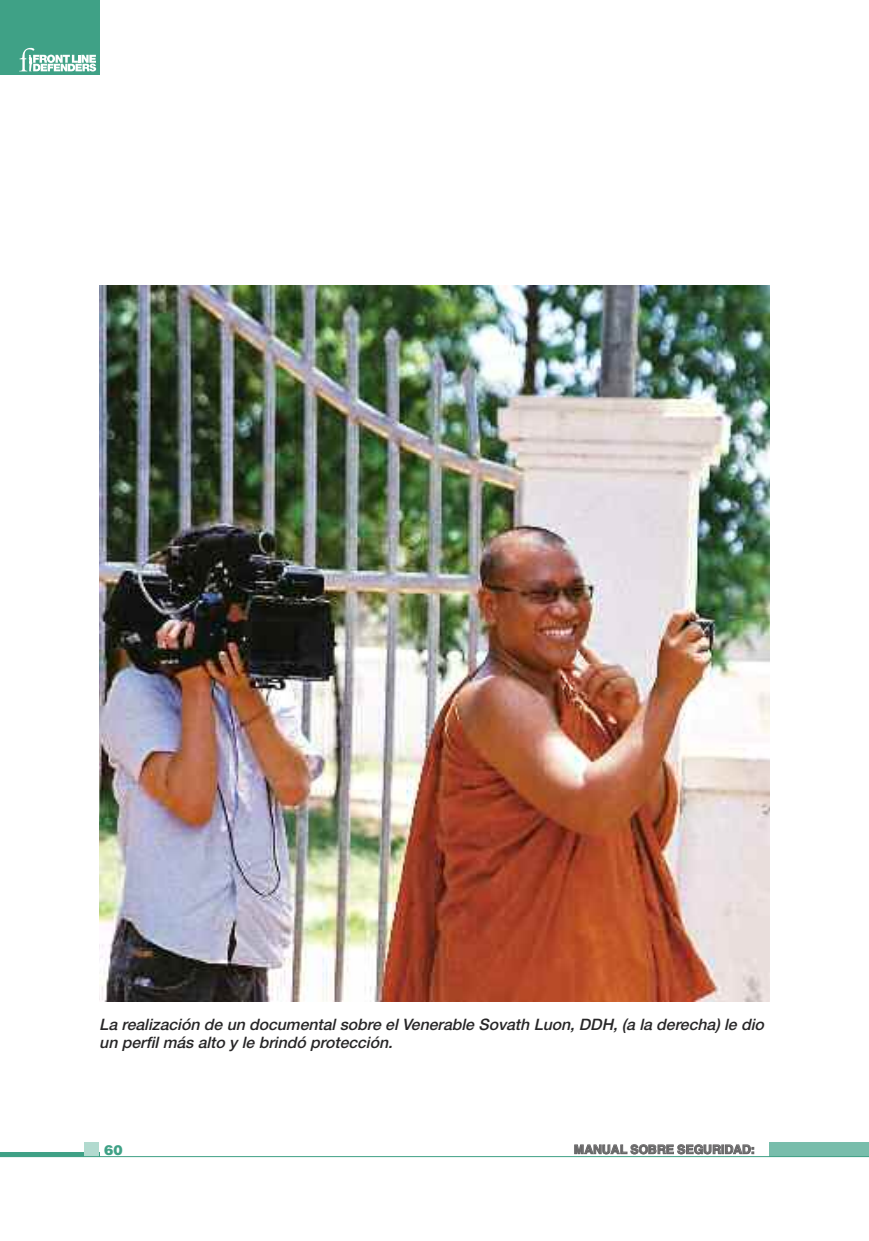
<style>
.page{position:relative;width:869px;height:1241px;background:#fff}
.page>*{position:absolute;margin:0;border:0;box-sizing:border-box;transform-origin:0 0}
.t1{font:italic 500 15.75px/18.4px "Helvetica Neue";color:#272627}
.t2{font:900 14px "Helvetica";color:#3fa186}
.t3{font:700 12.25px "Helvetica";letter-spacing:-.01em;color:#686768}
</style>
<div class="page">
<div style="left:0;top:1151px;width:99px;height:5px;background:#3fa186"></div>
<div style="left:84px;top:1141px;width:15px;height:15px;background:#b2dacf"></div>
<div style="left:0;top:0;width:99px;height:74px;background:#3fa186"></div>
<svg style="left:19px;top:48px;width:77px;height:23px"></svg>
<div style="left:769px;top:1141px;width:99px;height:15px;background:#78bdab"></div>
<hr style="left:0;top:1155px;width:868px;height:1px;background:#3fa186">
<img style="left:99px;top:286px;width:670px;height:715px">
<p class="t1" style="left:99px;top:1014px;width:669px">La realización de un documental sobre el Venerable Sovath Luon, DDH, (a la derecha) le dio un perfil más alto y le brindó protección.</p>
<p class="t2" style="left:104px;top:1141px;width:20px">60</p>
<p class="t3" style="left:573px;top:1144px;width:182px">MANUAL SOBRE SEGURIDAD:</p>
</div>
